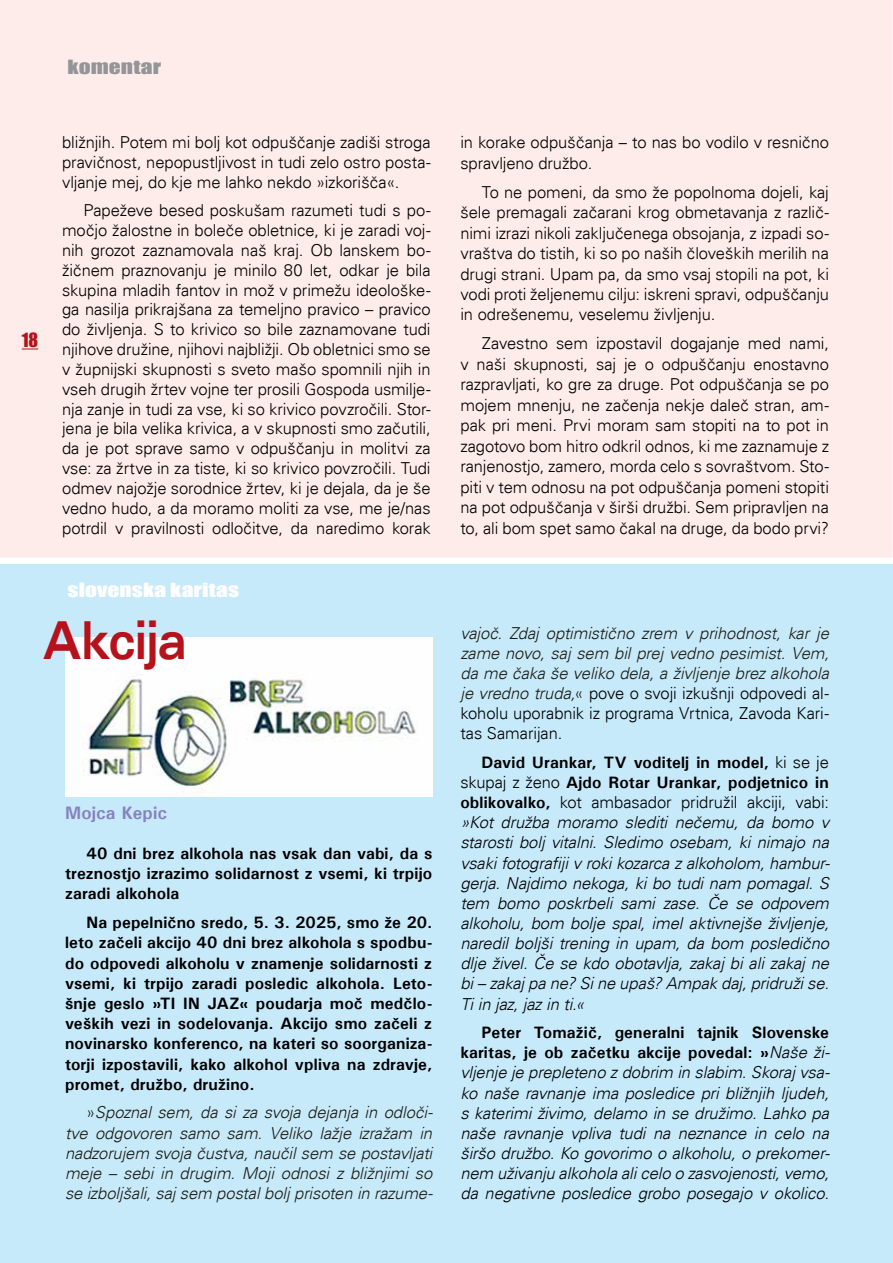
<style>
.page{position:relative;width:893px;height:1263px;background:#fff}
.page>*{position:absolute;margin:0;border:0;box-sizing:border-box;transform-origin:0 0}
.t1{font:700 expanded 52.5px "Univers";letter-spacing:-.005em;color:#b5121b;scale:.76 1}
.t2{font:18px "Impact";letter-spacing:.005em;color:#fff;scale:1.3 1}
.t3{font:700 18px "Univers";letter-spacing:.005em;color:#8781bd}
.t4{font:18px "Impact";letter-spacing:.005em;color:#939598;scale:1.3 1}
.t5{font:18px "Impact";color:#b5121b}
.t6{font:300 16.5px/19.8px "Univers";letter-spacing:-.005em;color:#000;text-align:justify}
.t7{font:italic 300 16.5px/20.1px "Univers";letter-spacing:-.005em;color:#000;text-align:justify}
.t8{font:italic 300 16.5px/20.1px "Univers";letter-spacing:-.005em;color:#1d1b11;text-align:justify}
.t9{font:700 16.5px/20.2px "Univers";letter-spacing:.01em;color:#000;text-align:justify}
.s1{font-style:normal}
.s2{font-style:normal;color:#000}
.s3{font-weight:700;font-style:normal}
</style>
<div class="page">
<div style="left:0;top:0;width:893px;height:558px;background:#feecea"></div>
<div style="left:0;top:564px;width:893px;height:699px;background:#c7eafb"></div>
<svg style="left:22px;top:348px;width:16px;height:1px"></svg>
<img style="left:65px;top:637px;width:367px;height:160px">
<p class="t4" style="left:68px;top:53px;width:73px">komentar</p>
<p class="t5" style="left:22px;top:326px;width:18px">18</p>
<p class="t6" style="left:62px;top:133px;width:370px">bližnjih. Potem mi bolj kot odpuščanje zadiši stroga pravičnost, nepopustljivost in tudi zelo ostro posta&shy;vljanje mej, do kje me lahko nekdo »izkorišča«.</p>
<p class="t6" style="left:62px;top:201px;width:370px;text-indent:21px">Papeževe besed poskušam razumeti tudi s po&shy;močjo žalostne in boleče obletnice, ki je zaradi voj&shy;nih grozot zaznamovala naš kraj. Ob lanskem bo&shy;žičnem praznovanju je minilo 80 let, odkar je bila skupina mladih fantov in mož v primežu ideološke&shy;ga nasilja prikrajšana za temeljno pravico – pravico do življenja. S to krivico so bile zaznamovane tudi njihove družine, njihovi najbližji. Ob obletnici smo se v župnijski skupnosti s sveto mašo spomnili njih in vseh drugih žrtev vojne ter prosili Gospoda usmilje&shy;nja zanje in tudi za vse, ki so krivico povzročili. Stor&shy;jena je bila velika krivica, a v skupnosti smo začutili, da je pot sprave samo v odpuščanju in molitvi za vse: za žrtve in za tiste, ki so krivico povzročili. Tudi odmev najožje sorodnice žrtev, ki je dejala, da je še vedno hudo, a da moramo moliti za vse, me je/nas potrdil v pravilnosti odločitve, da naredimo korak</p>
<p class="t2" style="left:68px;top:576px;width:133px">slovenska karitas</p>
<h1 class="t1" style="left:43px;top:611px;width:191px">Akcija</h1>
<p class="t3" style="left:65px;top:801px;width:103px">Mojca Kepic</p>
<p class="t9" style="left:65px;top:843px;width:369px;text-indent:21px">40 dni brez alkohola nas vsak dan vabi, da s treznostjo izrazimo solidarnost z vsemi, ki trpijo zaradi alkohola</p>
<p class="t9" style="left:65px;top:912px;width:369px;text-indent:21px">Na pepelnično sredo, 5. 3. 2025, smo že 20. leto začeli akcijo 40 dni brez alkohola s spodbu&shy;do odpovedi alkoholu v znamenje solidarnosti z vsemi, ki trpijo zaradi posledic alkohola. Leto&shy;šnje geslo »TI IN JAZ« poudarja moč medčlo&shy;veških vezi in sodelovanja. Akcijo smo začeli z novinarsko konferenco, na kateri so soorganiza&shy;torji izpostavili, kako alkohol vpliva na zdravje, promet, družbo, družino.</p>
<p class="t8" style="left:65px;top:1102px;width:369px;text-indent:21px"><span class="s1">»</span>Spoznal sem, da si za svoja dejanja in odloči&shy;tve odgovoren samo sam. Veliko lažje izražam in nadzorujem svoja čustva, naučil sem se postavljati meje – sebi in drugim. Moji odnosi z bližnjimi so se izboljšali, saj sem postal bolj prisoten in razume-</p>
<p class="t6" style="left:460px;top:132px;width:370px;line-height:20.4px">in korake odpuščanja – to nas bo vodilo v resnično spravljeno družbo.</p>
<p class="t6" style="left:460px;top:182px;width:370px;line-height:20.4px;text-indent:21px">To ne pomeni, da smo že popolnoma dojeli, kaj šele premagali začarani krog obmetavanja z različ&shy;nimi izrazi nikoli zaključenega obsojanja, z izpadi so&shy;vraštva do tistih, ki so po naših človeških merilih na drugi strani. Upam pa, da smo vsaj stopili na pot, ki vodi proti željenemu cilju: iskreni spravi, odpuščanju in odrešenemu, veselemu življenju.</p>
<p class="t6" style="left:460px;top:333px;width:370px;line-height:20.4px;text-indent:21px">Zavestno sem izpostavil dogajanje med nami, v naši skupnosti, saj je o odpuščanju enostavno razpravljati, ko gre za druge. Pot odpuščanja se po mojem mnenju, ne začenja nekje daleč stran, am&shy;pak pri meni. Prvi moram sam stopiti na to pot in zagotovo bom hitro odkril odnos, ki me zaznamuje z ranjenostjo, zamero, morda celo s sovraštvom. Sto&shy;piti v tem odnosu na pot odpuščanja pomeni stopiti na pot odpuščanja v širši družbi. Sem pripravljen na to, ali bom spet samo čakal na druge, da bodo prvi?</p>
<p class="t8" style="left:460px;top:623px;width:370px">vajoč. Zdaj optimistično zrem v prihodnost, kar je zame novo, saj sem bil prej vedno pesimist. Vem, da me čaka še veliko dela, a življenje brez alkohola je vredno truda,<span class="s1">«</span> <span class="s2">pove o svoji izkušnji odpovedi al&shy;koholu uporabnik iz programa Vrtnica, Zavoda Kari&shy;tas Samarijan.</span></p>
<p class="t7" style="left:460px;top:752px;width:371px;text-indent:21px"><span class="s3">David Urankar, TV voditelj in model,</span> <span class="s1">ki se je skupaj z ženo</span> <span class="s3">Ajdo Rotar Urankar, podjetnico in oblikovalko,</span> <span class="s1">kot ambasador pridružil akciji, vabi: </span>»Kot družba moramo slediti nečemu, da bomo v starosti bolj vitalni. Sledimo osebam, ki nimajo na vsaki fotografiji v roki kozarca z alkoholom, hambur&shy;gerja. Najdimo nekoga, ki bo tudi nam pomagal. S tem bomo poskrbeli sami zase. Če se odpovem alkoholu, bom bolje spal, imel aktivnejše življenje, naredil boljši trening in upam, da bom posledično dlje živel. Če se kdo obotavlja, zakaj bi ali zakaj ne bi – zakaj pa ne? Si ne upaš? Ampak daj, pridruži se.<br>Ti in jaz, jaz in ti.«</p>
<p class="t7" style="left:460px;top:1022px;width:371px;text-indent:21px"><span class="s3">Peter Tomažič, generalni tajnik Slovenske karitas, je ob začetku akcije povedal: »</span>Naše ži&shy;vljenje je prepleteno z dobrim in slabim. Skoraj vsa&shy;ko naše ravnanje ima posledice pri bližnjih ljudeh, s katerimi živimo, delamo in se družimo. Lahko pa naše ravnanje vpliva tudi na neznance in celo na širšo družbo. Ko govorimo o alkoholu, o prekomer&shy;nem uživanju alkohola ali celo o zasvojenosti, vemo, da negativne posledice grobo posegajo v okolico.</p>
</div>
